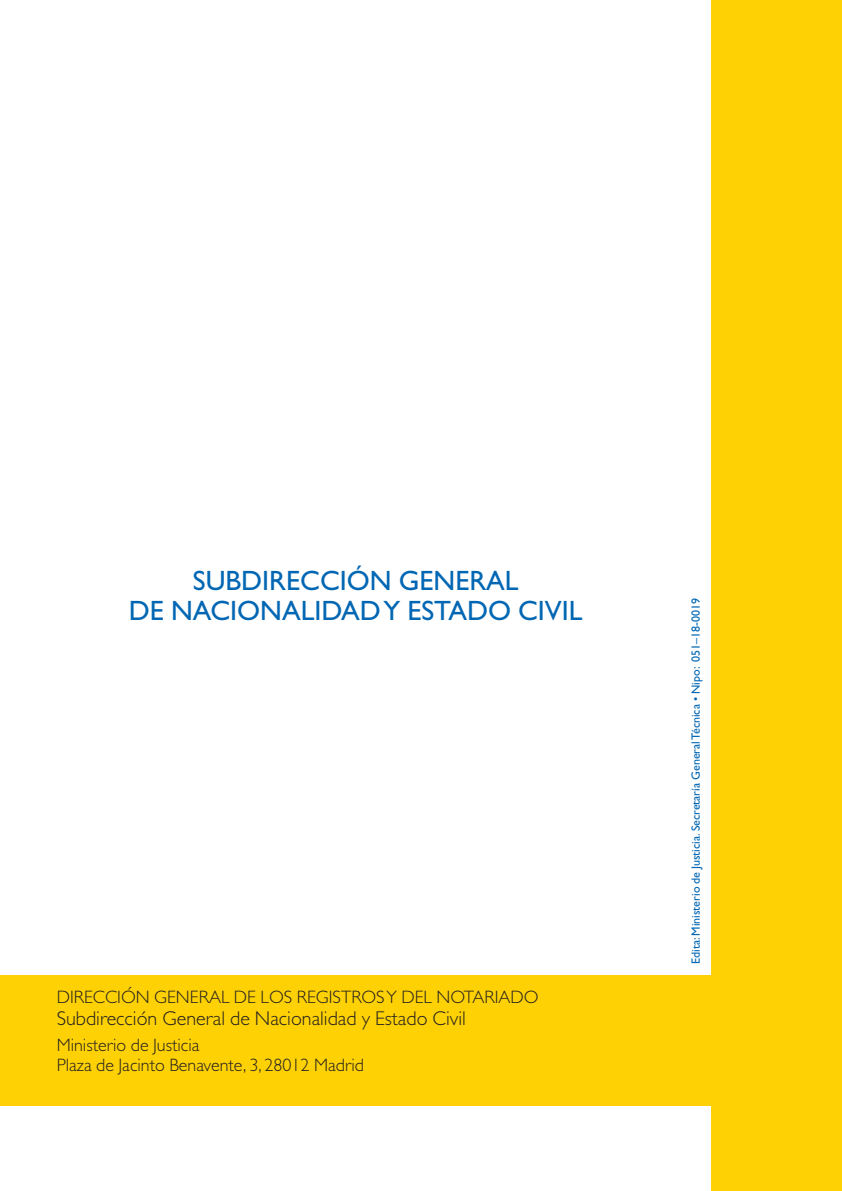
<style>
.page{position:relative;width:842px;height:1191px;background:#fff}
.page>*{position:absolute;margin:0;border:0;box-sizing:border-box;transform-origin:0 0}
.t1{font:28px/30px "Gill Sans Std";color:#0166b3;text-align:center}
.t2{font:300 20px "Gill Sans Std";color:#231f20}
.t3{font:300 18px "Gill Sans Std";color:#231f20}
.t4{font:12px "Gill Sans Std";color:#0166b3}
</style>
<div class="page">
<div style="left:0;top:975px;width:842px;height:131px;background:#fed105"></div>
<div style="left:711px;top:0;width:131px;height:1191px;background:#fed105"></div>
<p class="t1" style="left:129px;top:566px;width:455px">SUBDIRECCIÓN GENERAL<br>DE NACIONALIDAD Y ESTADO CIVIL</p>
<p class="t3" style="left:57px;top:986px;width:483px">DIRECCIÓN GENERAL DE LOS REGISTROS Y DEL NOTARIADO</p>
<p class="t2" style="left:57px;top:1007px;width:411px">Subdirección General de Nacionalidad y Estado Civil</p>
<p class="t3" style="left:57px;top:1034px;width:144px">Ministerio de Justicia</p>
<p class="t3" style="left:57px;top:1054px;width:309px">Plaza de Jacinto Benavente, 3, 28012 Madrid</p>
<p class="t4" style="left:689px;top:964px;width:368px;rotate:-90deg">Edita: Ministerio de Justicia. Secretaría General Técnica • Nipo: 051–18-0019</p>
</div>
